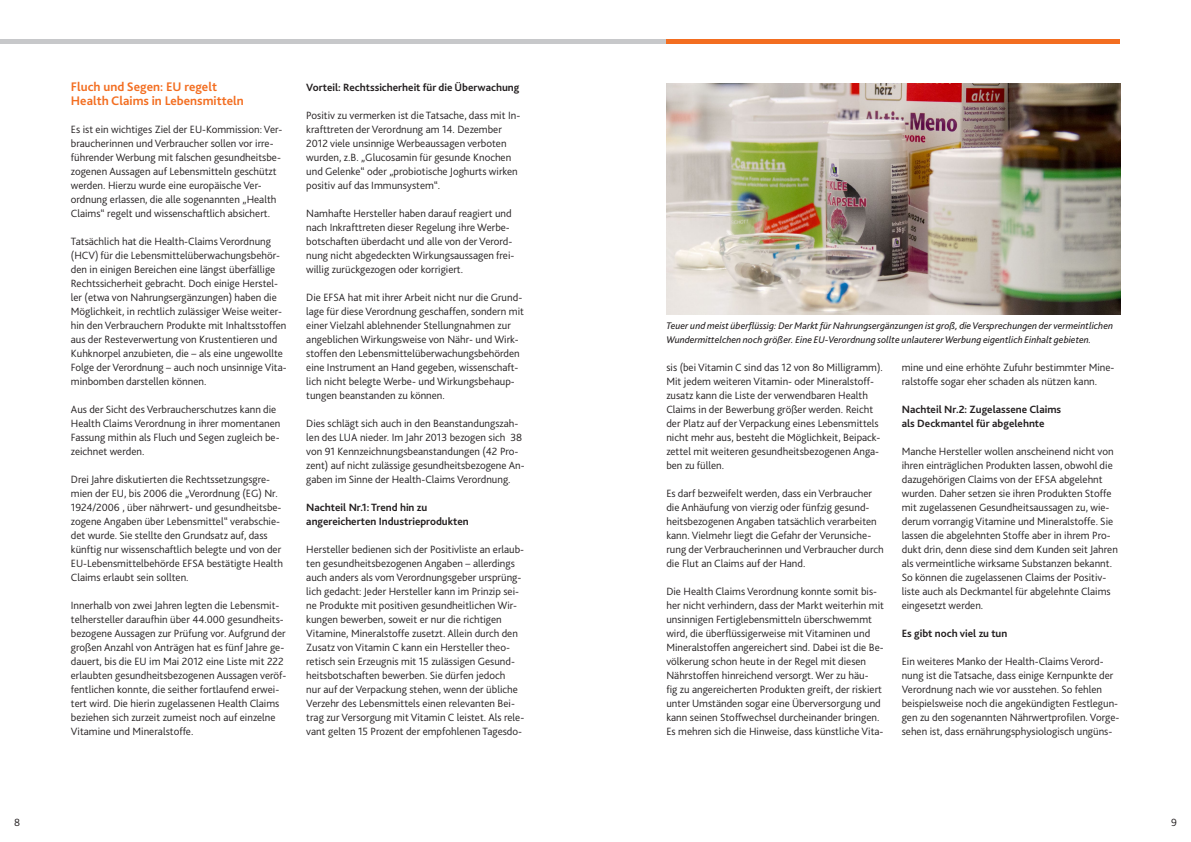
<style>
.page{position:relative;width:1191px;height:842px;background:#fff}
.page>*{position:absolute;margin:0;border:0;box-sizing:border-box;transform-origin:0 0}
.t1{font:700 13px/14px "Bliss 2";color:#f36e21}
.t2{font:300 11px/14px "Bliss 2";color:#231f20}
.t3{font:700 11px/14px "Bliss 2";color:#231f20}
.t4{font:italic 10px/14px "Bliss 2";color:#231f20}
</style>
<div class="page">
<img style="left:666px;top:84px;width:454px;height:231px">
<hr style="left:0;top:40px;width:666px;height:4px;background:#c7c8ca">
<hr style="left:666px;top:40px;width:454px;height:4px;background:#f36e21">
<p class="t1" style="left:71px;top:79px;width:174px">Fluch und Segen: EU regelt<br>Health Claims in Lebensmitteln</p>
<p class="t2" style="left:71px;top:122px;width:213px">Es ist ein wichtiges Ziel der EU-Kommission: Ver&shy;braucherinnen und Verbraucher sollen vor irre&shy;führender Werbung mit falschen gesundheitsbe&shy;zogenen Aussagen auf Lebensmitteln geschützt werden. Hierzu wurde eine europäische Ver&shy;ordnung erlassen, die alle sogenannten „Health Claims“ regelt und wissenschaftlich absichert.</p>
<p class="t2" style="left:71px;top:234px;width:217px">Tatsächlich hat die Health-Claims Verordnung (HCV) für die Lebensmittelüberwachungsbehör&shy;den in einigen Bereichen eine längst überfällige Rechtssicherheit gebracht. Doch einige Herstel&shy;ler (etwa von Nahrungsergänzungen) haben die Möglichkeit, in rechtlich zulässiger Weise weiter&shy;hin den Verbrauchern Produkte mit Inhaltsstoffen aus der Resteverwertung von Krustentieren und Kuhknorpel anzubieten, die – als eine ungewollte Folge der Verordnung – auch noch unsinnige Vita&shy;minbomben darstellen können.</p>
<p class="t2" style="left:71px;top:402px;width:211px">Aus der Sicht des Verbraucherschutzes kann die Health Claims Verordnung in ihrer momentanen Fassung mithin als Fluch und Segen zugleich be&shy;zeichnet werden.</p>
<p class="t2" style="left:71px;top:472px;width:214px">Drei Jahre diskutierten die Rechtssetzungsgre&shy;mien der EU, bis 2006 die „Verordnung (EG) Nr.<br>1924/2006 , über nährwert- und gesundheitsbe&shy;zogene Angaben über Lebensmittel“ verabschie&shy;det wurde. Sie stellte den Grundsatz auf, dass künftig nur wissenschaftlich belegte und von der EU-Lebensmittelbehörde EFSA bestätigte Health Claims erlaubt sein sollten.</p>
<p class="t2" style="left:71px;top:598px;width:217px">Innerhalb von zwei Jahren legten die Lebensmit&shy;telhersteller daraufhin über 44.000 gesundheits&shy;bezogene Aussagen zur Prüfung vor. Aufgrund der großen Anzahl von Anträgen hat es fünf Jahre ge&shy;dauert, bis die EU im Mai 2012 eine Liste mit 222 erlaubten gesundheitsbezogenen Aussagen veröf&shy;fentlichen konnte, die seither fortlaufend erwei&shy;tert wird. Die hierin zugelassenen Health Claims beziehen sich zurzeit zumeist noch auf einzelne Vitamine und Mineralstoffe.</p>
<p class="t3" style="left:306px;top:80px;width:215px">Vorteil: Rechtssicherheit für die Überwachung</p>
<p class="t2" style="left:306px;top:108px;width:215px">Positiv zu vermerken ist die Tatsache, dass mit In&shy;krafttreten der Verordnung am 14. Dezember 2012 viele unsinnige Werbeaussagen verboten wurden, z.B. „Glucosamin für gesunde Knochen und Gelenke“ oder „probiotische Joghurts wirken positiv auf das Immunsystem“.</p>
<p class="t2" style="left:306px;top:206px;width:210px">Namhafte Hersteller haben darauf reagiert und nach Inkrafttreten dieser Regelung ihre Werbe&shy;botschaften überdacht und alle von der Verord&shy;nung nicht abgedeckten Wirkungsaussagen frei&shy;willig zurückgezogen oder korrigiert.</p>
<p class="t2" style="left:306px;top:290px;width:219px">Die EFSA hat mit ihrer Arbeit nicht nur die Grund&shy;lage für diese Verordnung geschaffen, sondern mit einer Vielzahl ablehnender Stellungnahmen zur angeblichen Wirkungsweise von Nähr- und Wirk&shy;stoffen den Lebensmittelüberwachungsbehörden eine Instrument an Hand gegeben, wissenschaft&shy;lich nicht belegte Werbe- und Wirkungsbehaup&shy;tungen beanstanden zu können.</p>
<p class="t2" style="left:306px;top:416px;width:220px">Dies schlägt sich auch in den Beanstandungszah&shy;len des LUA nieder. Im Jahr 2013 bezogen sich 38 von 91 Kennzeichnungsbeanstandungen (42 Pro&shy;zent) auf nicht zulässige gesundheitsbezogene An&shy;gaben im Sinne der Health-Claims Verordnung.</p>
<p class="t3" style="left:306px;top:500px;width:164px">Nachteil Nr.1: Trend hin zu angereicherten Industrieprodukten</p>
<p class="t2" style="left:306px;top:542px;width:219px">Hersteller bedienen sich der Positivliste an erlaub&shy;ten gesundheitsbezogenen Angaben – allerdings auch anders als vom Verordnungsgeber ursprüng&shy;lich gedacht: Jeder Hersteller kann im Prinzip sei&shy;ne Produkte mit positiven gesundheitlichen Wir&shy;kungen bewerben, soweit er nur die richtigen Vitamine, Mineralstoffe zusetzt. Allein durch den Zusatz von Vitamin C kann ein Hersteller theo&shy;retisch sein Erzeugnis mit 15 zulässigen Gesund&shy;heitsbotschaften bewerben. Sie dürfen jedoch<br>nur auf der Verpackung stehen, wenn der übliche Verzehr des Lebensmittels einen relevanten Bei&shy;trag zur Versorgung mit Vitamin C leistet. Als rele&shy;vant gelten 15 Prozent der empfohlenen Tagesdo-</p>
<p class="t4" style="left:666px;top:318px;width:448px">Teuer und meist überflüssig: Der Markt für Nahrungsergänzungen ist groß, die Versprechungen der vermeintlichen<br>Wundermittelchen noch größer. Eine EU-Verordnung sollte unlauterer Werbung eigentlich Einhalt gebieten.</p>
<p class="t2" style="left:666px;top:360px;width:218px">sis (bei Vitamin C sind das 12 von 8o Milligramm).<br>Mit jedem weiteren Vitamin- oder Mineralstoff&shy;zusatz kann die Liste der verwendbaren Health Claims in der Bewerbung größer werden. Reicht der Platz auf der Verpackung eines Lebensmittels nicht mehr aus, besteht die Möglichkeit, Beipack&shy;zettel mit weiteren gesundheitsbezogenen Anga&shy;ben zu füllen.</p>
<p class="t2" style="left:666px;top:486px;width:219px">Es darf bezweifelt werden, dass ein Verbraucher die Anhäufung von vierzig oder fünfzig gesund&shy;heitsbezogenen Angaben tatsächlich verarbeiten kann. Vielmehr liegt die Gefahr der Verunsiche&shy;rung der Verbraucherinnen und Verbraucher durch die Flut an Claims auf der Hand.</p>
<p class="t2" style="left:666px;top:584px;width:219px">Die Health Claims Verordnung konnte somit bis&shy;her nicht verhindern, dass der Markt weiterhin mit unsinnigen Fertiglebensmitteln überschwemmt wird, die überflüssigerweise mit Vitaminen und Mineralstoffen angereichert sind. Dabei ist die Be&shy;völkerung schon heute in der Regel mit diesen Nährstoffen hinreichend versorgt. Wer zu häu-<br>fig zu angereicherten Produkten greift, der riskiert unter Umständen sogar eine Überversorgung und kann seinen Stoffwechsel durcheinander bringen.<br>Es mehren sich die Hinweise, dass künstliche Vita-</p>
<p class="t2" style="left:901px;top:360px;width:214px">mine und eine erhöhte Zufuhr bestimmter Mine&shy;ralstoffe sogar eher schaden als nützen kann.</p>
<p class="t3" style="left:901px;top:402px;width:161px">Nachteil Nr.2: Zugelassene Claims als Deckmantel für abgelehnte</p>
<p class="t2" style="left:901px;top:444px;width:218px">Manche Hersteller wollen anscheinend nicht von ihren einträglichen Produkten lassen, obwohl die dazugehörigen Claims von der EFSA abgelehnt wurden. Daher setzen sie ihren Produkten Stoffe mit zugelassenen Gesundheitsaussagen zu, wie&shy;derum vorrangig Vitamine und Mineralstoffe. Sie lassen die abgelehnten Stoffe aber in ihrem Pro&shy;dukt drin, denn diese sind dem Kunden seit Jahren als vermeintliche wirksame Substanzen bekannt.<br>So können die zugelassenen Claims der Positiv&shy;liste auch als Deckmantel für abgelehnte Claims eingesetzt werden.</p>
<p class="t3" style="left:901px;top:626px;width:107px">Es gibt noch viel zu tun</p>
<p class="t2" style="left:901px;top:654px;width:219px">Ein weiteres Manko der Health-Claims Verord&shy;nung ist die Tatsache, dass einige Kernpunkte der Verordnung nach wie vor ausstehen. So fehlen beispielsweise noch die angekündigten Festlegun&shy;gen zu den sogenannten Nährwertprofilen. Vorge&shy;sehen ist, dass ernährungsphysiologisch ungüns-</p>
<p class="t2" style="left:14px;top:815px;width:8px">8</p>
<p class="t2" style="left:1171px;top:815px;width:7px">9</p>
</div>
